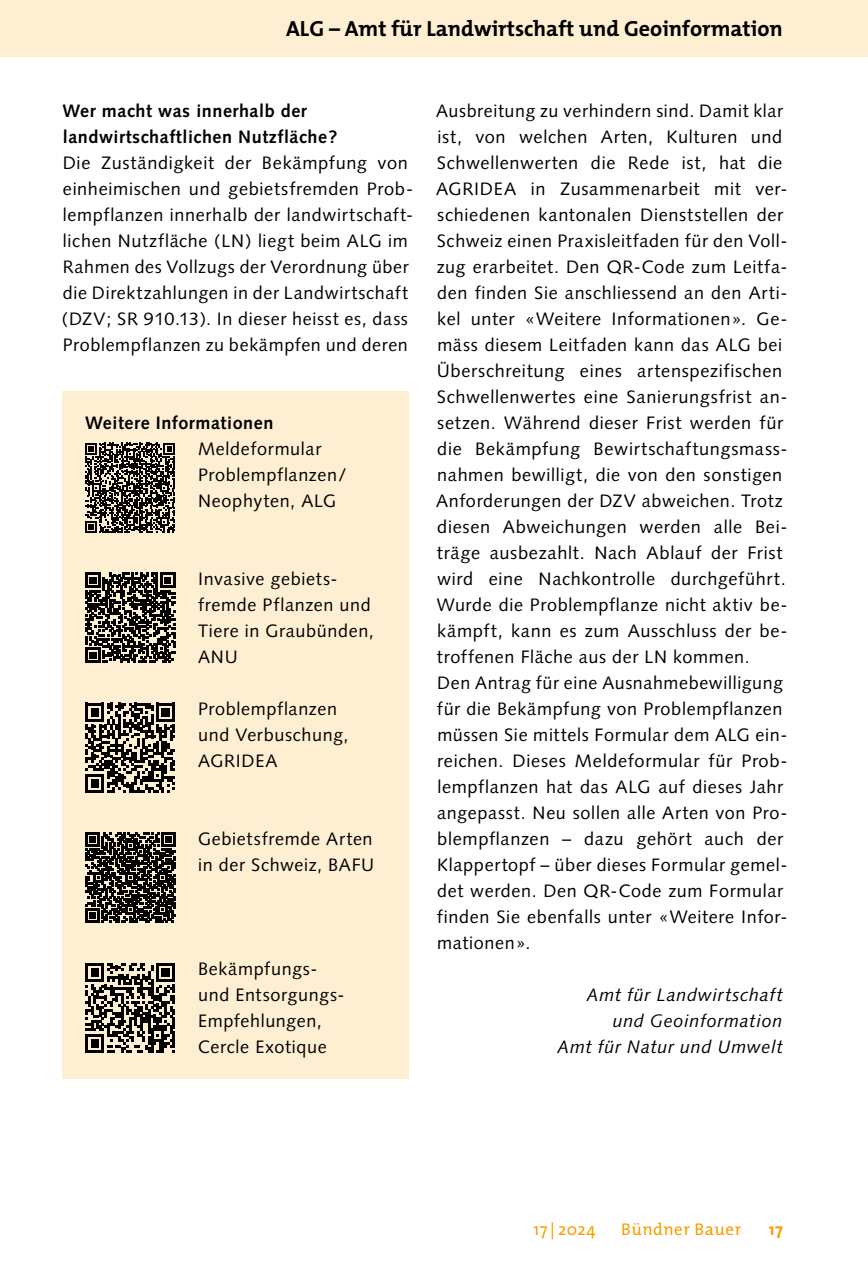
<style>
.page{position:relative;width:868px;height:1276px;background:#fff}
.page>*{position:absolute;margin:0;border:0;box-sizing:border-box;transform-origin:0 0}
.t1{font:700 22px "The Mix";color:#000}
.t2{font:18px/26px "Syntax LT Std";letter-spacing:.035em;color:#000}
.t3{font:700 18px/26px "Syntax LT Std";letter-spacing:.03em;color:#000}
.t4{font:italic 18px/26px "Syntax LT Std";letter-spacing:.035em;color:#000;text-align:right}
.t5{font:17px "The Mix";letter-spacing:.035em;color:#f99e00}
.t6{font:700 17px "The Mix";color:#f99e00}
</style>
<div class="page">
<div style="left:0;top:0;width:867px;height:57px;background:#ffefd2"></div>
<div style="left:62px;top:391px;width:346px;height:688px;background:#ffefd2"></div>
<svg style="left:85px;top:443px;width:90px;height:90px"></svg>
<svg style="left:85px;top:572px;width:90px;height:91px"></svg>
<svg style="left:85px;top:703px;width:90px;height:90px"></svg>
<svg style="left:85px;top:833px;width:90px;height:90px;background:#24221e"></svg>
<svg style="left:85px;top:963px;width:90px;height:90px"></svg>
<p class="t1" style="left:286px;top:10px;width:498px">ALG – Amt für Landwirtschaft und Geoinformation</p>
<p class="t3" style="left:62px;top:98px;width:277px">Wer macht was innerhalb der landwirtschaftlichen Nutzfläche?</p>
<p class="t2" style="left:62px;top:150px;width:353px">Die Zuständigkeit der Bekämpfung von einheimischen und gebietsfremden Prob&shy;lempflanzen innerhalb der landwirtschaft&shy;lichen Nutzfläche (LN) liegt beim ALG im Rahmen des Vollzugs der Verordnung über die Direktzahlungen in der Landwirtschaft (DZV; SR 910.13). In dieser heisst es, dass Problempflanzen zu bekämpfen und deren</p>
<p class="t3" style="left:85px;top:410px;width:190px">Weitere Informationen</p>
<p class="t2" style="left:198px;top:436px;width:150px">Meldeformular<br>Problempflanzen/<br>Neophyten, ALG</p>
<p class="t2" style="left:198px;top:566px;width:177px">Invasive gebiets&shy;fremde Pflanzen und<br>Tiere in Graubünden,<br>ANU</p>
<p class="t2" style="left:198px;top:695px;width:152px">Problempflanzen und Verbuschung,<br>AGRIDEA</p>
<p class="t2" style="left:198px;top:825px;width:178px">Gebietsfremde Arten in der Schweiz, BAFU</p>
<p class="t2" style="left:198px;top:955px;width:148px">Bekämpfungs&shy;und Entsorgungs-<br>Empfehlungen,<br>Cercle Exotique</p>
<p class="t2" style="left:436px;top:98px;width:353px">Ausbreitung zu verhindern sind. Damit klar ist, von welchen Arten, Kulturen und Schwellenwerten die Rede ist, hat die AGRIDEA in Zusammenarbeit mit ver&shy;schiedenen kantonalen Dienststellen der Schweiz einen Praxisleitfaden für den Voll&shy;zug erarbeitet. Den QR-Code zum Leitfa&shy;den finden Sie anschliessend an den Arti&shy;kel unter «Weitere Informationen». Ge&shy;mäss diesem Leitfaden kann das ALG bei Überschreitung eines artenspezifischen Schwellenwertes eine Sanierungsfrist an&shy;setzen. Während dieser Frist werden für die Bekämpfung Bewirtschaftungsmass&shy;nahmen bewilligt, die von den sonstigen Anforderungen der DZV abweichen. Trotz diesen Abweichungen werden alle Bei&shy;träge ausbezahlt. Nach Ablauf der Frist wird eine Nachkontrolle durchgeführt.<br>Wurde die Problempflanze nicht aktiv be&shy;kämpft, kann es zum Ausschluss der be&shy;troffenen Fläche aus der LN kommen.<br>Den Antrag für eine Ausnahmebewilligung für die Bekämpfung von Problempflanzen müssen Sie mittels Formular dem ALG ein&shy;reichen. Dieses Meldeformular für Prob&shy;lempflanzen hat das ALG auf dieses Jahr angepasst. Neu sollen alle Arten von Pro&shy;blempflanzen – dazu gehört auch der Klappertopf – über dieses Formular gemel&shy;det werden. Den QR-Code zum Formular finden Sie ebenfalls unter «Weitere Infor&shy;mationen».</p>
<p class="t4" style="left:557px;top:981px;width:227px">Amt für Landwirtschaft und Geoinformation<br>Amt für Natur und Umwelt</p>
<p class="t5" style="left:533px;top:1215px;width:64px">17| 2024</p>
<p class="t5" style="left:621px;top:1215px;width:121px">Bündner Bauer</p>
<p class="t6" style="left:768px;top:1215px;width:16px">17</p>
</div>
